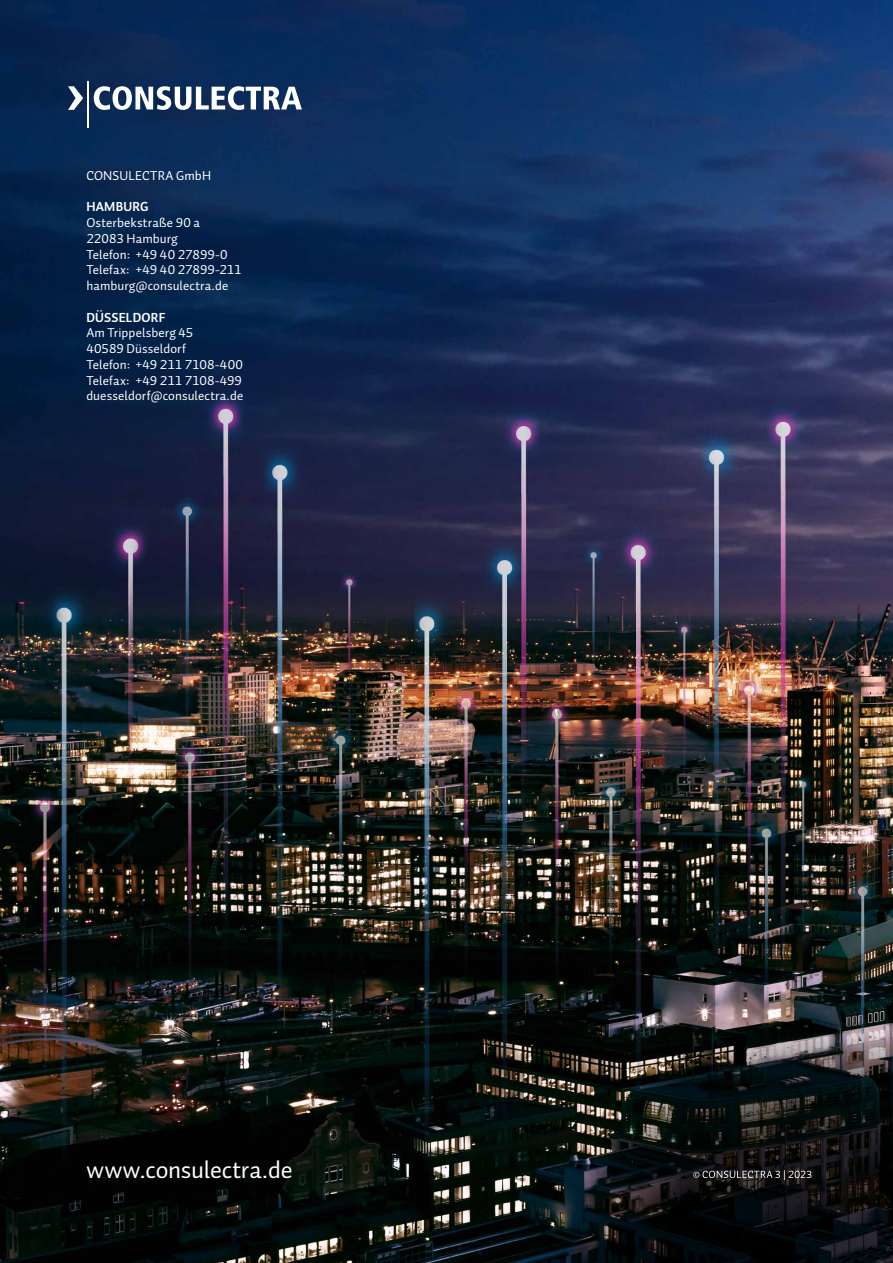
<style>
.page{position:relative;width:893px;height:1263px;background:#fff}
.page>*{position:absolute;margin:0;border:0;box-sizing:border-box;transform-origin:0 0}
.t1{font:24.75px "Auto Pro";letter-spacing:-.005em;color:#fff}
.t2{font:13.2px/15.8px "Auto Pro";letter-spacing:.01em;color:#fff}
.t3{font:700 13.2px "Auto Pro";letter-spacing:.015em;color:#fff}
</style>
<div class="page">
<img style="left:0;top:0;width:893px;height:1263px">
<svg style="left:563px;top:1018px;width:330px;height:245px"></svg>
<svg style="left:68px;top:86px;width:15px;height:24px"></svg>
<hr style="left:87px;top:82px;width:2px;height:46px;background:#fff">
<svg style="left:94px;top:86px;width:208px;height:24px"></svg>
<svg style="left:693px;top:1170px;width:118px;height:10px"></svg>
<p class="t2" style="left:86px;top:167px;width:126px">CONSULECTRA GmbH</p>
<p class="t3" style="left:86px;top:198px;width:64px">HAMBURG</p>
<p class="t2" style="left:86px;top:215px;width:157px">Osterbekstraße 90 a<br>22083 Hamburg<br>Telefon: +49 40 27899-0<br>Telefax: +49 40 27899-211 hamburg@consulectra.de</p>
<p class="t3" style="left:86px;top:308px;width:81px">DÜSSELDORF</p>
<p class="t2" style="left:86px;top:325px;width:158px">Am Trippelsberg 45<br>40589 Düsseldorf<br>Telefon: +49 211 7108-400<br>Telefax: +49 211 7108-499 duesseldorf@consulectra.de</p>
<h1 class="t1" style="left:86px;top:1152px;width:208px">www.consulectra.de</h1>
</div>
